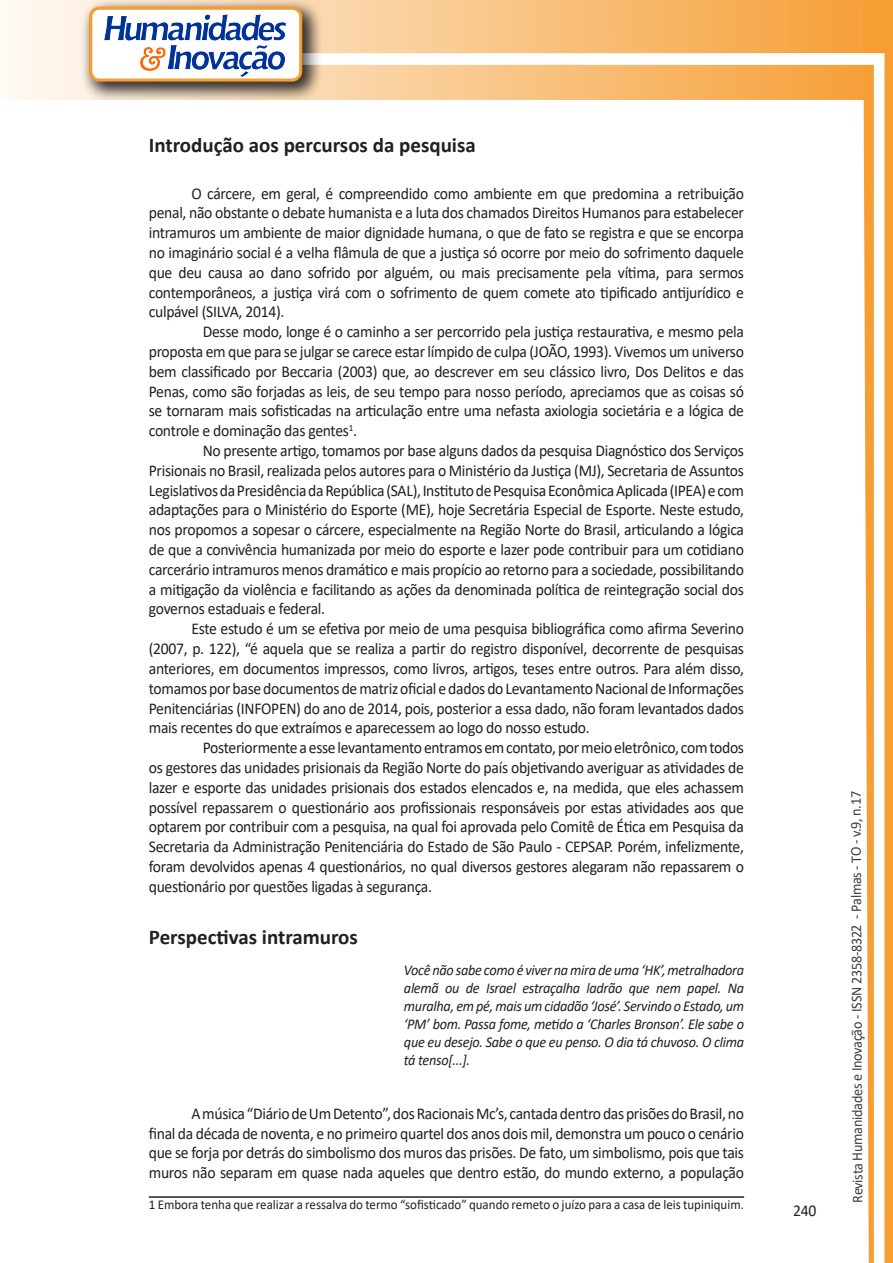
<style>
.page{position:relative;width:893px;height:1263px;background:#fff}
.page>*{position:absolute;margin:0;border:0;box-sizing:border-box;transform-origin:0 0}
.Titulo_2{font:700 21px "Calibri";color:#231f20}
.texto{font:16.5px/19.8px "Calibri";letter-spacing:-.02em;color:#231f20;text-align:justify;scale:.95 1}
.citacao{font:italic 15px/18px "Calibri";letter-spacing:-.02em;color:#231f20;text-align:justify;scale:.95 1}
.t1{font:15px "Calibri";letter-spacing:-.025em;color:#3e3e3f;scale:.95 1}
.Rodapé{font:13.5px "Calibri";color:#231f20;scale:.96 1}
</style>
<div class="page">
<svg style="left:5px;top:0;width:858px;height:100px;background:#f9c484"></svg>
<div style="left:302px;top:53px;width:582px;height:12px;background:#fff;border:2px solid #fff"></div>
<svg style="left:863px;top:0;width:30px;height:1263px"></svg>
<div style="left:81px;top:0;width:241px;height:102px;background:#231f20;opacity:.75"></div>
<div style="left:91px;top:8px;width:210px;height:72px;background:#fff;border-radius:9px"></div>
<img style="left:104px;top:14px;width:181px;height:62px">
<div style="left:89px;top:7px;width:213px;height:75px;border:3px solid #f69e34;border-radius:9px"></div>
<hr style="left:149px;top:1196px;width:595px;height:2px;background:#231f20">
<p class="Titulo_2" style="left:149px;top:130px;width:329px">Introdução aos percursos da pesquisa</p>
<p class="texto" style="left:149px;top:183px;width:628px;text-indent:43px">O cárcere, em geral, é compreendido como ambiente em que predomina a retribuição penal, não obstante o debate humanista e a luta dos chamados Direitos Humanos para estabelecer intramuros um ambiente de maior dignidade humana, o que de fato se registra e que se encorpa no imaginário social é a velha flâmula de que a justiça só ocorre por meio do sofrimento daquele que deu causa ao dano sofrido por alguém, ou mais precisamente pela vítima, para sermos contemporâneos, a justiça virá com o sofrimento de quem comete ato tipificado antijurídico e culpável (SILVA, 2014).</p>
<p class="texto" style="left:149px;top:321px;width:628px;text-indent:54px">Desse modo, longe é o caminho a ser percorrido pela justiça restaurativa, e mesmo pela proposta em que para se julgar se carece estar límpido de culpa (JOÃO, 1993). Vivemos um universo bem classificado por Beccaria (2003) que, ao descrever em seu clássico livro, Dos Delitos e das Penas, como são forjadas as leis, de seu tempo para nosso período, apreciamos que as coisas só se tornaram mais sofisticadas na articulação entre uma nefasta axiologia societária e a lógica de controle e dominação das gentes<sup>1</sup>.</p>
<p class="texto" style="left:149px;top:440px;width:628px;text-indent:54px">No presente artigo, tomamos por base alguns dados da pesquisa Diagnóstico dos Serviços Prisionais no Brasil, realizada pelos autores para o Ministério da Justiça (MJ), Secretaria de Assuntos Legislativos da Presidência da República (SAL), Instituto de Pesquisa Econômica Aplicada (IPEA) e com adaptações para o Ministério do Esporte (ME), hoje Secretária Especial de Esporte. Neste estudo, nos propomos a sopesar o cárcere, especialmente na Região Norte do Brasil, articulando a lógica de que a convivência humanizada por meio do esporte e lazer pode contribuir para um cotidiano carcerário intramuros menos dramático e mais propício ao retorno para a sociedade, possibilitando a mitigação da violência e facilitando as ações da denominada política de reintegração social dos governos estaduais e federal.</p>
<p class="texto" style="left:149px;top:618px;width:628px;text-indent:43px">Este estudo é um se efetiva por meio de uma pesquisa bibliográfica como afirma Severino (2007, p. 122), “é aquela que se realiza a partir do registro disponível, decorrente de pesquisas anteriores, em documentos impressos, como livros, artigos, teses entre outros. Para além disso, tomamos por base documentos de matriz oficial e dados do Levantamento Nacional de Informações Penitenciárias (INFOPEN) do ano de 2014, pois, posterior a essa dado, não foram levantados dados mais recentes do que extraímos e aparecessem ao logo do nosso estudo.</p>
<p class="texto" style="left:149px;top:737px;width:628px;text-indent:54px">Posteriormente a esse levantamento entramos em contato, por meio eletrônico, com todos os gestores das unidades prisionais da Região Norte do país objetivando averiguar as atividades de lazer e esporte das unidades prisionais dos estados elencados e, na medida, que eles achassem possível repassarem o questionário aos profissionais responsáveis por estas atividades aos que optarem por contribuir com a pesquisa, na qual foi aprovada pelo Comitê de Ética em Pesquisa da Secretaria da Administração Penitenciária do Estado de São Paulo - CEPSAP. Porém, infelizmente, foram devolvidos apenas 4 questionários, no qual diversos gestores alegaram não repassarem o questionário por questões ligadas à segurança.</p>
<p class="Titulo_2" style="left:149px;top:922px;width:211px">Perspectivas intramuros</p>
<p class="citacao" style="left:404px;top:960px;width:360px">Você não sabe como é viver na mira de uma ‘HK’, metralhadora alemã ou de Israel estraçalha ladrão que nem papel. Na muralha, em pé, mais um cidadão ‘José’. Servindo o Estado, um ‘PM’ bom. Passa fome, metido a ‘Charles Bronson’. Ele sabe o que eu desejo. Sabe o que eu penso. O dia tá chuvoso. O clima tá tenso[...].</p>
<p class="texto" style="left:149px;top:1103px;width:628px;text-indent:43px">A música “Diário de Um Detento”, dos Racionais Mc’s, cantada dentro das prisões do Brasil, no final da década de noventa, e no primeiro quartel dos anos dois mil, demonstra um pouco o cenário que se forja por detrás do simbolismo dos muros das prisões. De fato, um simbolismo, pois que tais muros não separam em quase nada aqueles que dentro estão, do mundo externo, a população</p>
<p class="Rodapé" style="left:149px;top:1195px;width:621px">1 Embora tenha que realizar a ressalva do termo “sofisticado” quando remeto o juízo para a casa de leis tupiniquim.</p>
<p class="texto" style="left:793px;top:1200px;width:26px">240</p>
<p class="t1" style="left:846px;top:1203px;width:435px;rotate:-90deg">Revista Humanidades e Inovação - ISSN 2358-8322 - Palmas - TO - v.9, n.17</p>
</div>
